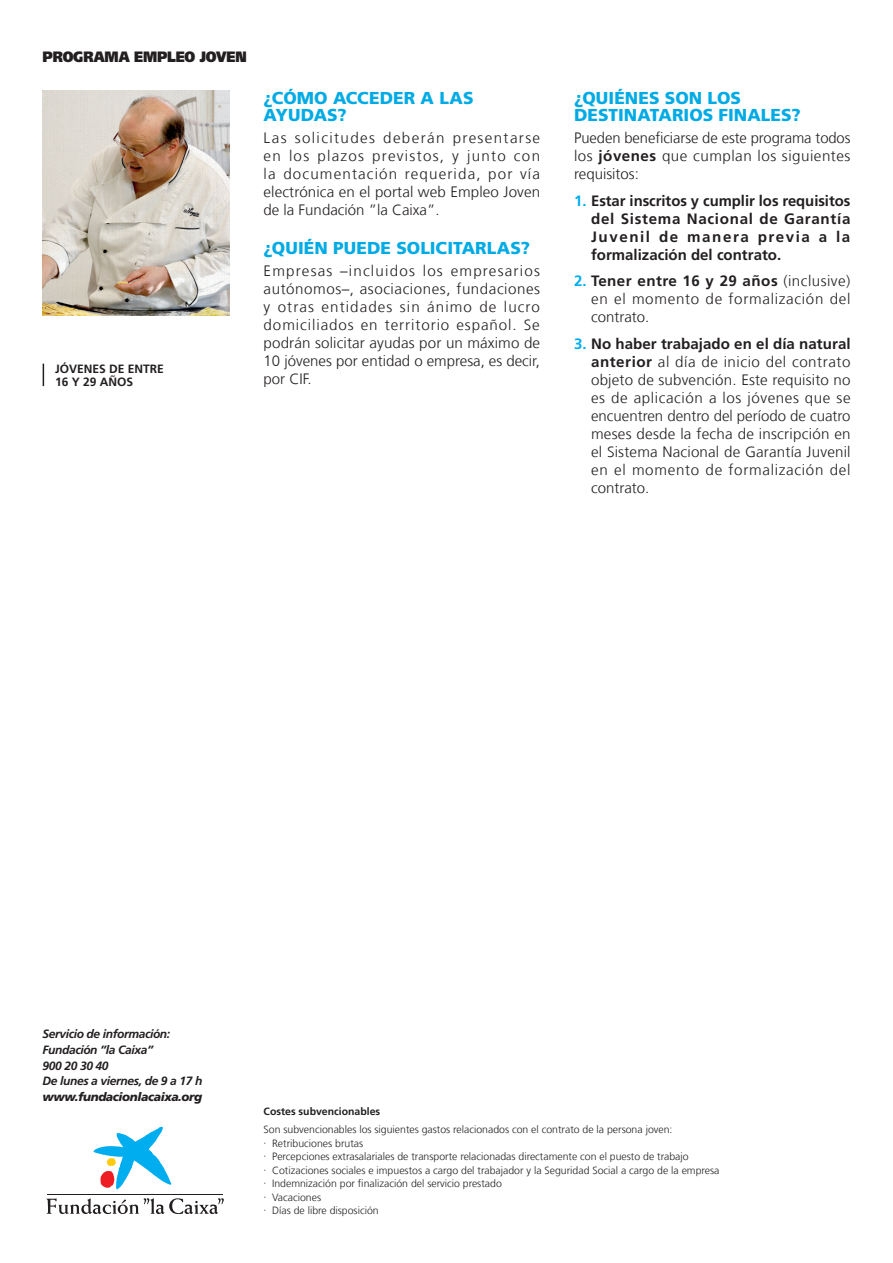
<style>
.page{position:relative;width:893px;height:1263px;background:#fff}
.page>*{position:absolute;margin:0;border:0;box-sizing:border-box;transform-origin:0 0}
.t1{font:900 17.25px/17.2px "La Caixa Frutiger";letter-spacing:.005em;color:#00abe5}
.INTRO{font:300 15px/18px "La Caixa Frutiger";letter-spacing:.005em;color:#231f20;text-align:justify}
.INTRO-2{font:700 15px/18px "La Caixa Frutiger";color:#231f20;text-align:justify}
.t2{font:900 15px "Frutiger";letter-spacing:-.01em;color:#231f20;scale:.88 1}
.t3{font:italic 700 12px "La Caixa Frutiger";letter-spacing:-.03em;color:#231f20}
.t4{font:italic 900 12px "La Caixa Frutiger";letter-spacing:-.03em;color:#231f20}
.t5{font:700 12px/13.5px "La Caixa Frutiger";color:#231f20}
.INTRO-3{font:300 10.5px "La Caixa Frutiger";color:#231f20}
.INTRO-4{font:700 10.5px "La Caixa Frutiger";color:#231f20}
.s1{font-weight:700}
.s2{color:#00aeef}
.s3{font-weight:700;color:#00aeef}
</style>
<div class="page">
<img style="left:42px;top:91px;width:188px;height:224px">
<svg style="left:43px;top:364px;width:1px;height:22px"></svg>
<svg style="left:94px;top:1127px;width:77px;height:62px"></svg>
<hr style="left:47px;top:1194px;width:176px;height:1px;background:#231f20">
<svg style="left:46px;top:1198px;width:178px;height:16px"></svg>
<p class="t2" style="left:43px;top:48px;width:234px">PROGRAMA EMPLEO JOVEN</p>
<p class="t5" style="left:55px;top:362px;width:110px">JÓVENES DE ENTRE<br>16 Y 29 AÑOS</p>
<p class="t1" style="left:264px;top:89px;width:211px">¿CÓMO ACCEDER A LAS<br>AYUDAS?</p>
<p class="INTRO" style="left:264px;top:129px;width:278px">Las solicitudes deberán presentarse en los plazos previstos, y junto con la documentación requerida, por vía electrónica en el portal web Empleo Joven de la Fundación ”la Caixa”.</p>
<p class="t1" style="left:264px;top:239px;width:268px">¿QUIÉN PUEDE SOLICITARLAS?</p>
<p class="INTRO" style="left:264px;top:262px;width:278px">Empresas –incluidos los empresarios autónomos–, asociaciones, fundaciones y otras entidades sin ánimo de lucro domiciliados en territorio español. Se podrán solicitar ayudas por un máximo de 10 jóvenes por entidad o empresa, es decir, por CIF.</p>
<p class="t1" style="left:574px;top:89px;width:228px">¿QUIÉNES SON LOS<br>DESTINATARIOS FINALES?</p>
<p class="INTRO" style="left:574px;top:129px;width:278px">Pueden beneficiarse de este programa todos los <span class="s1">jóvenes</span> que cumplan los siguientes requisitos:</p>
<p class="INTRO-2" style="left:591px;top:192px;width:261px;text-indent:-17px"><span class="s2">1.</span> Estar inscritos y cumplir los requisitos del Sistema Nacional de Garantía Juvenil de manera previa a la formalización del contrato.</p>
<p class="INTRO" style="left:591px;top:272px;width:261px;text-indent:-17px"><span class="s3">2.</span> <span class="s1">Tener entre 16 y 29 años</span> (inclusive) en el momento de formalización del contrato.</p>
<p class="INTRO" style="left:591px;top:335px;width:261px;text-indent:-17px"><span class="s3">3.</span> <span class="s1">No haber trabajado en el día natural anterior</span> al día de inicio del contrato objeto de subvención. Este requisito no es de aplicación a los jóvenes que se encuentren dentro del período de cuatro meses desde la fecha de inscripción en el Sistema Nacional de Garantía Juvenil en el momento de formalización del contrato.</p>
<p class="t3" style="left:43px;top:1027px;width:129px">Servicio de información:</p>
<p class="t3" style="left:43px;top:1043px;width:112px">Fundación ”la Caixa”</p>
<p class="t3" style="left:43px;top:1058px;width:68px">900 20 30 40</p>
<p class="t3" style="left:43px;top:1074px;width:161px">De lunes a viernes, de 9 a 17 h</p>
<p class="t4" style="left:43px;top:1090px;width:161px">www.fundacionlacaixa.org</p>
<p class="INTRO-4" style="left:264px;top:1105px;width:118px">Costes subvencionables</p>
<p class="INTRO-3" style="left:264px;top:1123px;width:410px">Son subvencionables los siguientes gastos relacionados con el contrato de la persona joven:</p>
<p class="INTRO-3" style="left:264px;top:1137px;width:101px">· Retribuciones brutas</p>
<p class="INTRO-3" style="left:264px;top:1150px;width:427px">· Percepciones extrasalariales de transporte relacionadas directamente con el puesto de trabajo</p>
<p class="INTRO-3" style="left:264px;top:1164px;width:457px">· Cotizaciones sociales e impuestos a cargo del trabajador y la Seguridad Social a cargo de la empresa</p>
<p class="INTRO-3" style="left:264px;top:1177px;width:240px">· Indemnización por finalización del servicio prestado</p>
<p class="INTRO-3" style="left:264px;top:1191px;width:59px">· Vacaciones</p>
<p class="INTRO-3" style="left:264px;top:1204px;width:117px">· Días de libre disposición</p>
</div>
